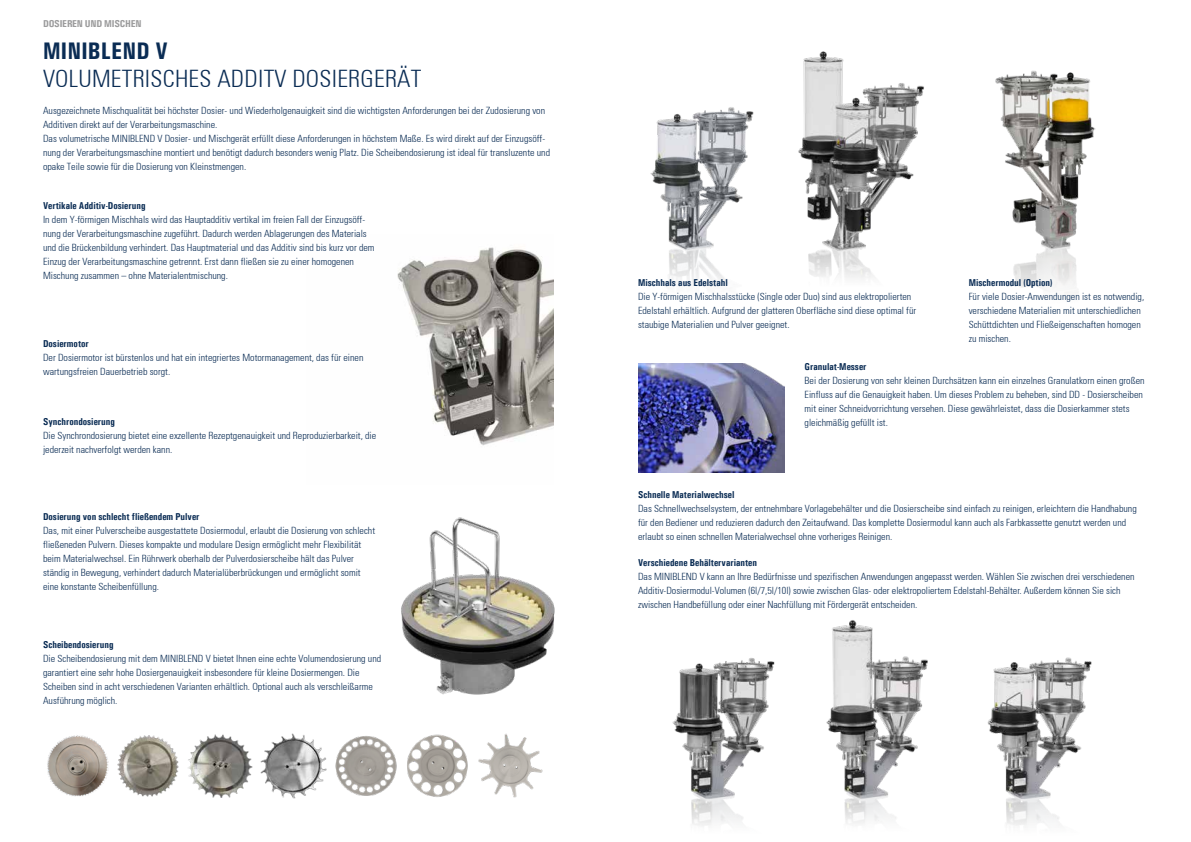
<style>
.page{position:relative;width:1191px;height:842px;background:#fff}
.page>*{position:absolute;margin:0;border:0;box-sizing:border-box;transform-origin:0 0}
.t1{font:300 condensed 24px "Univers";letter-spacing:.01em;color:#0a2c54}
.t2{font:700 24px "Univers Condensed";letter-spacing:.01em;color:#0a2c54}
.t3{font:300 condensed 10px/14px "Univers";color:#0a2c54}
.t4{font:700 10px "Univers Condensed";color:#0a2c54}
.t5{font:700 10px "Univers Condensed";letter-spacing:-.02em;color:#9c9c9d;scale:1.06 1}
</style>
<div class="page">
<img style="left:401px;top:517px;width:154px;height:178px">
<img style="left:397px;top:247px;width:156px;height:199px">
<img style="left:798px;top:51px;width:126px;height:228px">
<img style="left:672px;top:658px;width:103px;height:168px">
<img style="left:826px;top:620px;width:102px;height:204px">
<img style="left:987px;top:657px;width:105px;height:169px">
<img style="left:650px;top:107px;width:104px;height:178px">
<img style="left:47px;top:735px;width:61px;height:62px">
<img style="left:117px;top:735px;width:62px;height:62px">
<img style="left:188px;top:734px;width:65px;height:63px">
<img style="left:260px;top:733px;width:53px;height:66px">
<img style="left:313px;top:736px;width:84px;height:60px">
<img style="left:407px;top:734px;width:61px;height:63px">
<img style="left:478px;top:733px;width:65px;height:65px">
<img style="left:638px;top:364px;width:146px;height:108px">
<img style="left:995px;top:70px;width:101px;height:223px">
<p class="t5" style="left:43px;top:18px;width:94px">DOSIEREN UND MISCHEN</p>
<h1 class="t2" style="left:43px;top:36px;width:126px">MINIBLEND V</h1>
<h1 class="t1" style="left:43px;top:64px;width:380px">VOLUMETRISCHES ADDITV DOSIERGERÄT</h1>
<p class="t3" style="left:43px;top:103px;width:508px">Ausgezeichnete Mischqualität bei höchster Dosier- und Wiederholgenauigkeit sind die wichtigsten Anforderungen bei der Zudosierung von Additiven direkt auf der Verarbeitungsmaschine.<br>Das volumetrische MINIBLEND V Dosier- und Mischgerät erfüllt diese Anforderungen in höchstem Maße. Es wird direkt auf der Einzugsöff&shy;nung der Verarbeitungsmaschine montiert und benötigt dadurch besonders wenig Platz. Die Scheibendosierung ist ideal für transluzente und opake Teile sowie für die Dosierung von Kleinstmengen.</p>
<p class="t4" style="left:43px;top:200px;width:104px">Vertikale Additiv-Dosierung</p>
<p class="t3" style="left:43px;top:213px;width:333px">In dem Y-förmigen Mischhals wird das Hauptadditiv vertikal im freien Fall der Einzugsöff&shy;nung der Verarbeitungsmaschine zugeführt. Dadurch werden Ablagerungen des Materials und die Brückenbildung verhindert. Das Hauptmaterial und das Additiv sind bis kurz vor dem Einzug der Verarbeitungsmaschine getrennt. Erst dann fließen sie zu einer homogenen Mischung zusammen – ohne Materialentmischung.</p>
<p class="t4" style="left:43px;top:338px;width:47px">Dosiermotor</p>
<p class="t3" style="left:43px;top:351px;width:322px">Der Dosiermotor ist bürstenlos und hat ein integriertes Motormanagement, das für einen wartungsfreien Dauerbetrieb sorgt.</p>
<p class="t4" style="left:43px;top:416px;width:73px">Synchrondosierung</p>
<p class="t3" style="left:43px;top:429px;width:335px">Die Synchrondosierung bietet eine exzellente Rezeptgenauigkeit und Reproduzierbarkeit, die jederzeit nachverfolgt werden kann.</p>
<p class="t4" style="left:43px;top:510px;width:158px">Dosierung von schlecht fließendem Pulver</p>
<p class="t3" style="left:43px;top:523px;width:334px">Das, mit einer Pulverscheibe ausgestattete Dosiermodul, erlaubt die Dosierung von schlecht fließeneden Pulvern. Dieses kompakte und modulare Design ermöglicht mehr Flexibilität beim Materialwechsel. Ein Rührwerk oberhalb der Pulverdosierscheibe hält das Pulver ständig in Bewegung, verhindert dadurch Materialüberbrückungen und ermöglicht somit eine konstante Scheibenfüllung.</p>
<p class="t4" style="left:43px;top:638px;width:72px">Scheibendosierung</p>
<p class="t3" style="left:43px;top:651px;width:340px">Die Scheibendosierung mit dem MINIBLEND V bietet Ihnen eine echte Volumendosierung und garantiert eine sehr hohe Dosiergenauigkeit insbesondere für kleine Dosiermengen. Die Scheiben sind in acht verschiedenen Varianten erhältlich. Optional auch als verschleißarme Ausführung möglich.</p>
<p class="t4" style="left:638px;top:277px;width:91px">Mischhals aus Edelstahl</p>
<p class="t3" style="left:638px;top:290px;width:280px">Die Y-förmigen Mischhalsstücke (Single oder Duo) sind aus elektropolierten<br>Edelstahl erhältlich. Aufgrund der glatteren Oberfläche sind diese optimal für staubige Materialien und Pulver geeignet.</p>
<p class="t4" style="left:968px;top:277px;width:85px">Mischermodul (Option)</p>
<p class="t3" style="left:968px;top:290px;width:177px">Für viele Dosier-Anwendungen ist es notwendig, verschiedene Materialien mit unterschiedlichen Schüttdichten und Fließeigenschaften homogen zu mischen.</p>
<p class="t4" style="left:804px;top:361px;width:63px">Granulat-Messer</p>
<p class="t3" style="left:804px;top:373px;width:341px">Bei der Dosierung von sehr kleinen Durchsätzen kann ein einzelnes Granulatkorn einen großen Einfluss auf die Genauigkeit haben. Um dieses Problem zu beheben, sind DD - Dosierscheiben mit einer Schneidvorrichtung versehen. Diese gewährleistet, dass die Dosierkammer stets gleichmäßig gefüllt ist.</p>
<p class="t4" style="left:638px;top:488px;width:98px">Schnelle Materialwechsel</p>
<p class="t3" style="left:638px;top:501px;width:500px">Das Schnellwechselsystem, der entnehmbare Vorlagebehälter und die Dosierscheibe sind einfach zu reinigen, erleichtern die Handhabung für den Bediener und reduzieren dadurch den Zeitaufwand. Das komplette Dosiermodul kann auch als Farbkassette genutzt werden und erlaubt so einen schnellen Materialwechsel ohne vorheriges Reinigen.</p>
<p class="t4" style="left:638px;top:557px;width:121px">Verschiedene Behältervarianten</p>
<p class="t3" style="left:638px;top:569px;width:498px">Das MINIBLEND V kann an Ihre Bedürfnisse und spezifischen Anwendungen angepasst werden. Wählen Sie zwischen drei verschiedenen<br>Additiv-Dosiermodul-Volumen (6l/7,5l/10l) sowie zwischen Glas- oder elektropoliertem Edelstahl-Behälter. Außerdem können Sie sich zwischen Handbefüllung oder einer Nachfüllung mit Fördergerät entscheiden.</p>
</div>
